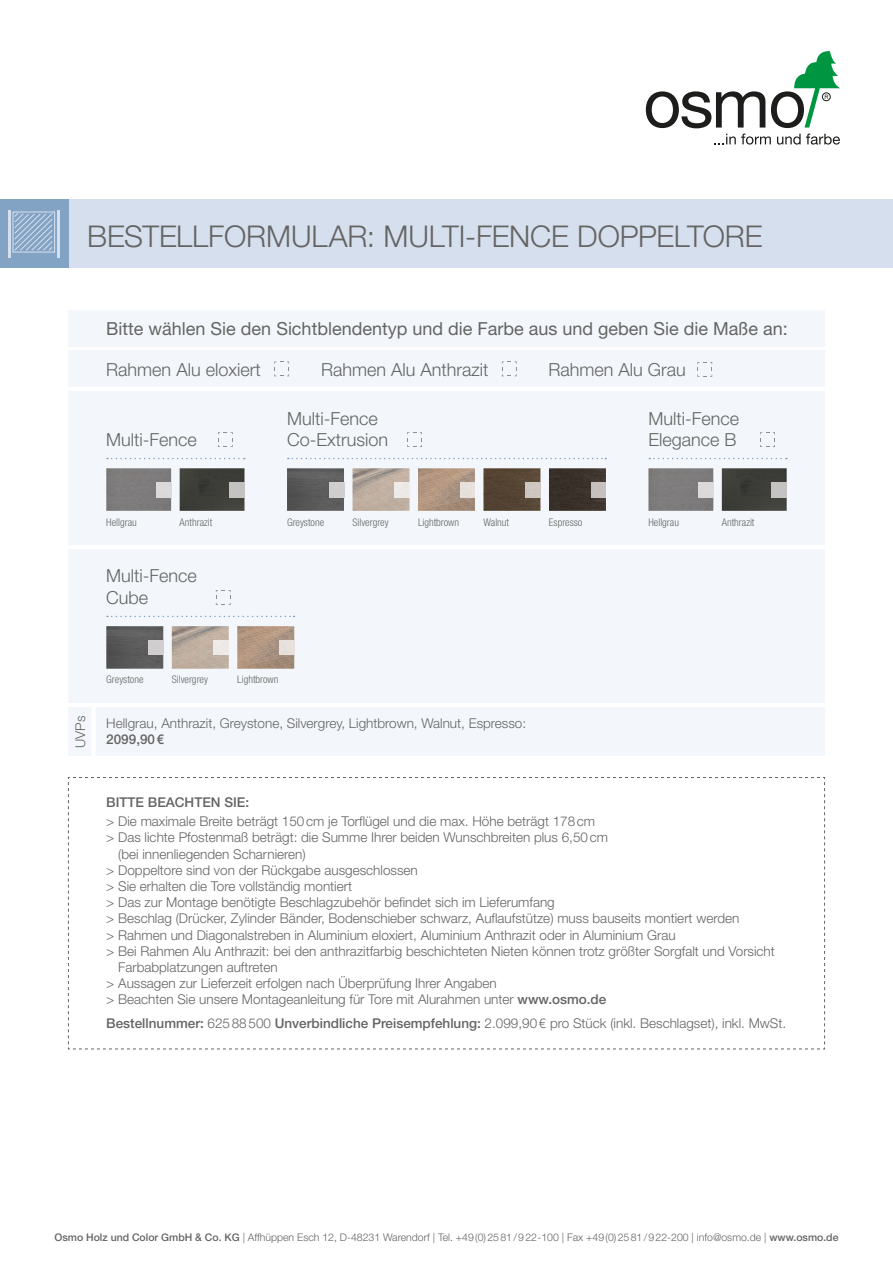
<style>
.page{position:relative;width:893px;height:1263px;background:#fff}
.page>*{position:absolute;margin:0;border:0;box-sizing:border-box;transform-origin:0 0}
.t1{font:300 30px "Helvetica Neue";letter-spacing:-.005em;color:#646463}
.t2{font:300 18px/21.6px "Helvetica Neue";color:#646463}
.t3{font:18px "Helvetica Neue";color:#646463}
.t4{font:300 13.5px "Helvetica Neue";color:#646463}
.t5{font:500 13.5px "Helvetica Neue";color:#646463}
.t6{font:300 10.5px "Helvetica Neue";color:#646463}
.t7{font:300 condensed 10.5px "Helvetica Neue";color:#646463}
.s1{font-weight:500}
</style>
<div class="page">
<svg style="left:714px;top:134px;width:57px;height:11px"></svg>
<svg style="left:777px;top:134px;width:63px;height:11px"></svg>
<svg style="left:771px;top:51px;width:69px;height:77px"></svg>
<svg style="left:646px;top:91px;width:119px;height:37px"></svg>
<svg style="left:68px;top:777px;width:757px;height:273px"></svg>
<div style="left:68px;top:200px;width:825px;height:68px;background:#d6dfed"></div>
<div style="left:0;top:200px;width:68px;height:68px;background:#82a3c4"></div>
<div style="left:12px;top:211px;width:43px;height:42px;border:1px solid #d6dfed"></div>
<hr style="left:8px;top:210px;width:3px;height:48px;background:#d6dfed">
<hr style="left:57px;top:210px;width:3px;height:48px;background:#d6dfed">
<svg style="left:13px;top:212px;width:41px;height:40px"></svg>
<div style="left:68px;top:310px;width:757px;height:37px;background:#f3f7fb"></div>
<div style="left:68px;top:351px;width:757px;height:36px;background:#f3f7fb"></div>
<svg style="left:274px;top:361px;width:15px;height:16px"></svg>
<svg style="left:502px;top:361px;width:15px;height:16px"></svg>
<div style="left:68px;top:391px;width:757px;height:154px;background:#f3f7fb"></div>
<div style="left:68px;top:549px;width:757px;height:154px;background:#f3f7fb"></div>
<svg style="left:107px;top:458px;width:138px;height:1px"></svg>
<img style="left:106px;top:468px;width:65px;height:43px">
<img style="left:156px;top:482px;width:15px;height:15px">
<svg style="left:218px;top:432px;width:15px;height:15px"></svg>
<svg style="left:649px;top:458px;width:138px;height:1px"></svg>
<img style="left:648px;top:468px;width:65px;height:43px">
<svg style="left:760px;top:432px;width:15px;height:15px"></svg>
<img style="left:698px;top:482px;width:15px;height:15px">
<div style="left:68px;top:707px;width:757px;height:49px;background:#f3f7fb"></div>
<svg style="left:288px;top:458px;width:318px;height:1px"></svg>
<img style="left:287px;top:468px;width:57px;height:43px">
<svg style="left:407px;top:432px;width:15px;height:15px"></svg>
<img style="left:483px;top:468px;width:57px;height:43px">
<img style="left:526px;top:482px;width:14px;height:15px">
<img style="left:549px;top:468px;width:57px;height:43px">
<img style="left:591px;top:482px;width:15px;height:15px">
<img style="left:329px;top:482px;width:15px;height:15px">
<img style="left:352px;top:468px;width:57px;height:43px">
<img style="left:395px;top:482px;width:14px;height:15px">
<img style="left:418px;top:468px;width:57px;height:43px">
<img style="left:460px;top:482px;width:15px;height:15px">
<svg style="left:107px;top:616px;width:187px;height:1px"></svg>
<img style="left:106px;top:626px;width:57px;height:43px">
<svg style="left:216px;top:590px;width:15px;height:15px"></svg>
<img style="left:148px;top:640px;width:15px;height:15px">
<img style="left:172px;top:626px;width:57px;height:43px">
<img style="left:214px;top:640px;width:15px;height:15px">
<img style="left:237px;top:626px;width:57px;height:43px">
<img style="left:279px;top:640px;width:15px;height:15px">
<div style="left:91px;top:707px;width:5px;height:49px;background:#fff"></div>
<img style="left:180px;top:468px;width:64px;height:43px">
<img style="left:230px;top:482px;width:14px;height:15px">
<img style="left:722px;top:468px;width:65px;height:43px">
<img style="left:772px;top:482px;width:15px;height:15px">
<svg style="left:697px;top:362px;width:15px;height:15px"></svg>
<h1 class="t1" style="left:87px;top:218px;width:677px">BESTELLFORMULAR: MULTI-FENCE DOPPELTORE</h1>
<h2 class="t3" style="left:106px;top:318px;width:683px">Bitte wählen Sie den Sichtblendentyp und die Farbe aus und geben Sie die Maße an:</h2>
<h2 class="t2" style="left:106px;top:358px;width:156px">Rahmen Alu eloxiert</h2>
<h2 class="t2" style="left:321px;top:358px;width:169px">Rahmen Alu Anthrazit</h2>
<h2 class="t2" style="left:549px;top:358px;width:139px">Rahmen Alu Grau</h2>
<h2 class="t2" style="left:106px;top:429px;width:92px">Multi-Fence</h2>
<h2 class="t2" style="left:287px;top:407px;width:102px">Multi-Fence<br>Co-Extrusion</h2>
<h2 class="t2" style="left:648px;top:407px;width:92px">Multi-Fence<br>Elegance B</h2>
<p class="t7" style="left:287px;top:516px;width:39px">Greystone</p>
<p class="t7" style="left:352px;top:516px;width:38px">Silvergrey</p>
<p class="t7" style="left:418px;top:516px;width:43px">Lightbrown</p>
<p class="t7" style="left:106px;top:516px;width:32px">Hellgrau</p>
<p class="t7" style="left:483px;top:516px;width:27px">Walnut</p>
<p class="t7" style="left:549px;top:516px;width:35px">Espresso</p>
<p class="t7" style="left:180px;top:516px;width:34px">Anthrazit</p>
<p class="t7" style="left:722px;top:516px;width:34px">Anthrazit</p>
<p class="t7" style="left:648px;top:516px;width:32px">Hellgrau</p>
<h2 class="t2" style="left:106px;top:565px;width:92px">Multi-Fence<br>Cube</h2>
<p class="t4" style="left:72px;top:748px;width:34px;rotate:-90deg">UVPs</p>
<p class="t7" style="left:106px;top:674px;width:39px">Greystone</p>
<p class="t7" style="left:172px;top:674px;width:38px">Silvergrey</p>
<p class="t7" style="left:237px;top:674px;width:43px">Lightbrown</p>
<p class="t4" style="left:106px;top:715px;width:421px">Hellgrau, Anthrazit, Greystone, Silvergrey, Lightbrown, Walnut, Espresso:</p>
<p class="t5" style="left:106px;top:731px;width:59px">2099,90 €</p>
<p class="t5" style="left:106px;top:794px;width:144px">BITTE BEACHTEN SIE:</p>
<p class="t4" style="left:106px;top:813px;width:490px">&gt; Die maximale Breite beträgt 150 cm je Torflügel und die max. Höhe beträgt 178 cm</p>
<p class="t4" style="left:106px;top:829px;width:503px">&gt; Das lichte Pfostenmaß beträgt: die Summe Ihrer beiden Wunschbreiten plus 6,50 cm</p>
<p class="t4" style="left:118px;top:845px;width:189px">(bei innenliegenden Scharnieren)</p>
<p class="t4" style="left:106px;top:862px;width:313px">&gt; Doppeltore sind von der Rückgabe ausgeschlossen</p>
<p class="t4" style="left:106px;top:878px;width:247px">&gt; Sie erhalten die Tore vollständig montiert</p>
<p class="t4" style="left:106px;top:894px;width:450px">&gt; Das zur Montage benötigte Beschlagzubehör befindet sich im Lieferumfang</p>
<p class="t4" style="left:106px;top:910px;width:634px">&gt; Beschlag (Drücker, Zylinder Bänder, Bodenschieber schwarz, Auflaufstütze) muss bauseits montiert werden</p>
<p class="t4" style="left:106px;top:926px;width:571px">&gt; Rahmen und Diagonalstreben in Aluminium eloxiert, Aluminium Anthrazit oder in Aluminium Grau</p>
<p class="t4" style="left:106px;top:943px;width:670px">&gt; Bei Rahmen Alu Anthrazit: bei den anthrazitfarbig beschichteten Nieten können trotz größter Sorgfalt und Vorsicht</p>
<p class="t4" style="left:118px;top:959px;width:161px">Farbabplatzungen auftreten</p>
<p class="t4" style="left:106px;top:975px;width:392px">&gt; Aussagen zur Lieferzeit erfolgen nach Überprüfung Ihrer Angaben</p>
<p class="t4" style="left:106px;top:991px;width:502px">&gt; Beachten Sie unsere Montageanleitung für Tore mit Alurahmen unter <span class="s1">www.osmo.de</span></p>
<p class="t4" style="left:106px;top:1015px;width:681px"><span class="s1">Bestellnummer:</span> 625 88 500 <span class="s1">Unverbindliche Preisempfehlung:</span> 2.099,90 € pro Stück (inkl. Beschlagset), inkl. MwSt.</p>
<p class="t6" style="left:54px;top:1231px;width:786px"><span class="s1">Osmo Holz und Color GmbH &amp; Co. KG</span> | Affhüppen Esch 12, D-48231 Warendorf | Tel. +49 (0) 25 81 / 9 22-100 | Fax +49 (0) 25 81 / 9 22-200 | info@osmo.de | <span class="s1">www.osmo.de</span></p>
</div>
